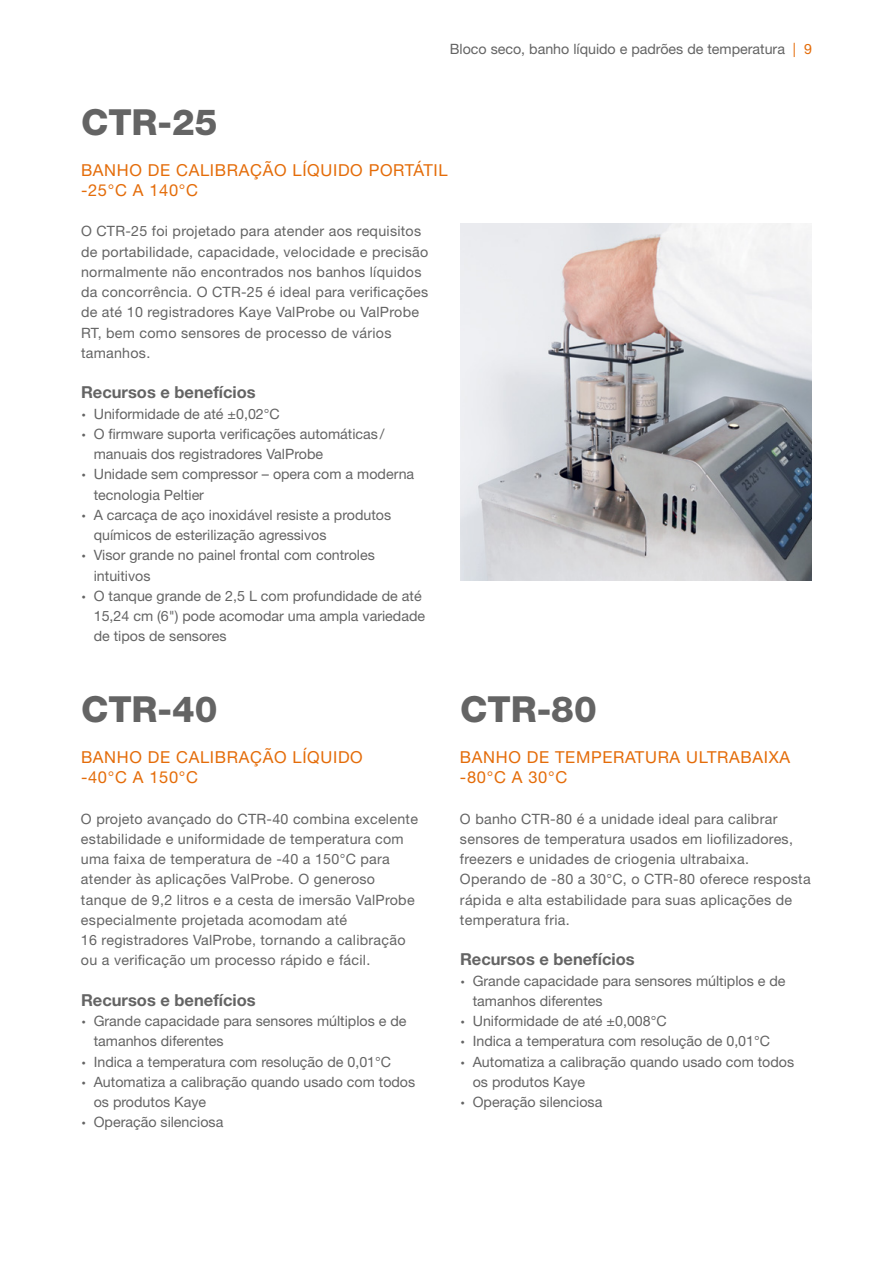
<style>
.page{position:relative;width:893px;height:1263px;background:#fff}
.page>*{position:absolute;margin:0;border:0;box-sizing:border-box;transform-origin:0 0}
.t1{font:800 36px "Helvetica Neue LT Pro";color:#646464}
.t2{font:16.5px/20.2px "Helvetica Neue LT Pro";letter-spacing:.04em;color:#e46c09}
.t3{font:700 16.5px "Helvetica Neue LT Pro";color:#646464}
.t4{font:14.25px/20.2px "Helvetica Neue LT Pro";letter-spacing:.02em;color:#646464}
.t5{font:14.25px "Helvetica Neue LT Pro";color:#646464}
.s1{color:#e46c09}
.s2{font-weight:700;font-stretch:expanded}
</style>
<div class="page">
<img style="left:460px;top:224px;width:352px;height:356px">
<h1 class="t1" style="left:81px;top:101px;width:138px">CTR-25</h1>
<p class="t5" style="left:450px;top:40px;width:364px">Bloco seco, banho líquido e padrões de temperatura <span class="s1">| 9</span></p>
<p class="t2" style="left:81px;top:159px;width:368px">BANHO DE CALIBRAÇÃO LÍQUIDO PORTÁTIL -25°C A 140°C</p>
<p class="t4" style="left:81px;top:221px;width:349px">O CTR-25 foi projetado para atender aos requisitos de portabilidade, capacidade, velocidade e precisão normalmente não encontrados nos banhos líquidos da concorrência. O CTR-25 é ideal para verificações de até 10 registradores Kaye ValProbe ou ValProbe RT, bem como sensores de processo de vários tamanhos.</p>
<p class="t3" style="left:81px;top:382px;width:176px">Recursos e benefícios</p>
<p class="t5" style="left:81px;top:405px;width:200px"><span class="s2">∙</span> Uniformidade de até ±0,02°C</p>
<p class="t5" style="left:81px;top:425px;width:305px"><span class="s2">∙</span> O firmware suporta verificações automáticas/</p>
<p class="t5" style="left:94px;top:445px;width:231px">manuais dos registradores ValProbe</p>
<p class="t5" style="left:81px;top:465px;width:335px"><span class="s2">∙</span> Unidade sem compressor – opera com a moderna</p>
<p class="t5" style="left:94px;top:486px;width:112px">tecnologia Peltier</p>
<p class="t5" style="left:81px;top:506px;width:312px"><span class="s2">∙</span> A carcaça de aço inoxidável resiste a produtos</p>
<p class="t5" style="left:94px;top:526px;width:234px">químicos de esterilização agressivos</p>
<p class="t5" style="left:81px;top:546px;width:295px"><span class="s2">∙</span> Visor grande no painel frontal com controles</p>
<p class="t5" style="left:94px;top:567px;width:58px">intuitivos</p>
<p class="t5" style="left:81px;top:587px;width:342px"><span class="s2">∙</span> O tanque grande de 2,5 L com profundidade de até</p>
<p class="t5" style="left:94px;top:607px;width:333px">15,24 cm (6") pode acomodar uma ampla variedade</p>
<p class="t5" style="left:94px;top:627px;width:134px">de tipos de sensores</p>
<h1 class="t1" style="left:81px;top:688px;width:138px">CTR-40</h1>
<h1 class="t1" style="left:460px;top:688px;width:138px">CTR-80</h1>
<p class="t2" style="left:81px;top:746px;width:283px">BANHO DE CALIBRAÇÃO LÍQUIDO -40°C A 150°C</p>
<p class="t4" style="left:81px;top:808px;width:338px">O projeto avançado do CTR-40 combina excelente estabilidade e uniformidade de temperatura com uma faixa de temperatura de -40 a 150°C para atender às aplicações ValProbe. O generoso tanque de 9,2 litros e a cesta de imersão ValProbe especialmente projetada acomodam até<br>16 registradores ValProbe, tornando a calibração ou a verificação um processo rápido e fácil.</p>
<p class="t3" style="left:81px;top:989px;width:176px">Recursos e benefícios</p>
<p class="t5" style="left:81px;top:1012px;width:327px"><span class="s2">∙</span> Grande capacidade para sensores múltiplos e de</p>
<p class="t5" style="left:94px;top:1032px;width:131px">tamanhos diferentes</p>
<p class="t5" style="left:81px;top:1053px;width:312px"><span class="s2">∙</span> Indica a temperatura com resolução de 0,01°C</p>
<p class="t5" style="left:81px;top:1073px;width:336px"><span class="s2">∙</span> Automatiza a calibração quando usado com todos</p>
<p class="t5" style="left:94px;top:1093px;width:114px">os produtos Kaye</p>
<p class="t5" style="left:81px;top:1113px;width:144px"><span class="s2">∙</span> Operação silenciosa</p>
<p class="t2" style="left:460px;top:746px;width:332px">BANHO DE TEMPERATURA ULTRABAIXA -80°C A 30°C</p>
<p class="t4" style="left:460px;top:808px;width:352px">O banho CTR-80 é a unidade ideal para calibrar sensores de temperatura usados em liofilizadores, freezers e unidades de criogenia ultrabaixa.<br>Operando de -80 a 30°C, o CTR-80 oferece resposta rápida e alta estabilidade para suas aplicações de temperatura fria.</p>
<p class="t3" style="left:460px;top:949px;width:176px">Recursos e benefícios</p>
<p class="t5" style="left:460px;top:972px;width:327px"><span class="s2">∙</span> Grande capacidade para sensores múltiplos e de</p>
<p class="t5" style="left:473px;top:992px;width:131px">tamanhos diferentes</p>
<p class="t5" style="left:460px;top:1012px;width:208px"><span class="s2">∙</span> Uniformidade de até ±0,008°C</p>
<p class="t5" style="left:460px;top:1032px;width:312px"><span class="s2">∙</span> Indica a temperatura com resolução de 0,01°C</p>
<p class="t5" style="left:460px;top:1053px;width:336px"><span class="s2">∙</span> Automatiza a calibração quando usado com todos</p>
<p class="t5" style="left:473px;top:1073px;width:114px">os produtos Kaye</p>
<p class="t5" style="left:460px;top:1093px;width:144px"><span class="s2">∙</span> Operação silenciosa</p>
</div>
